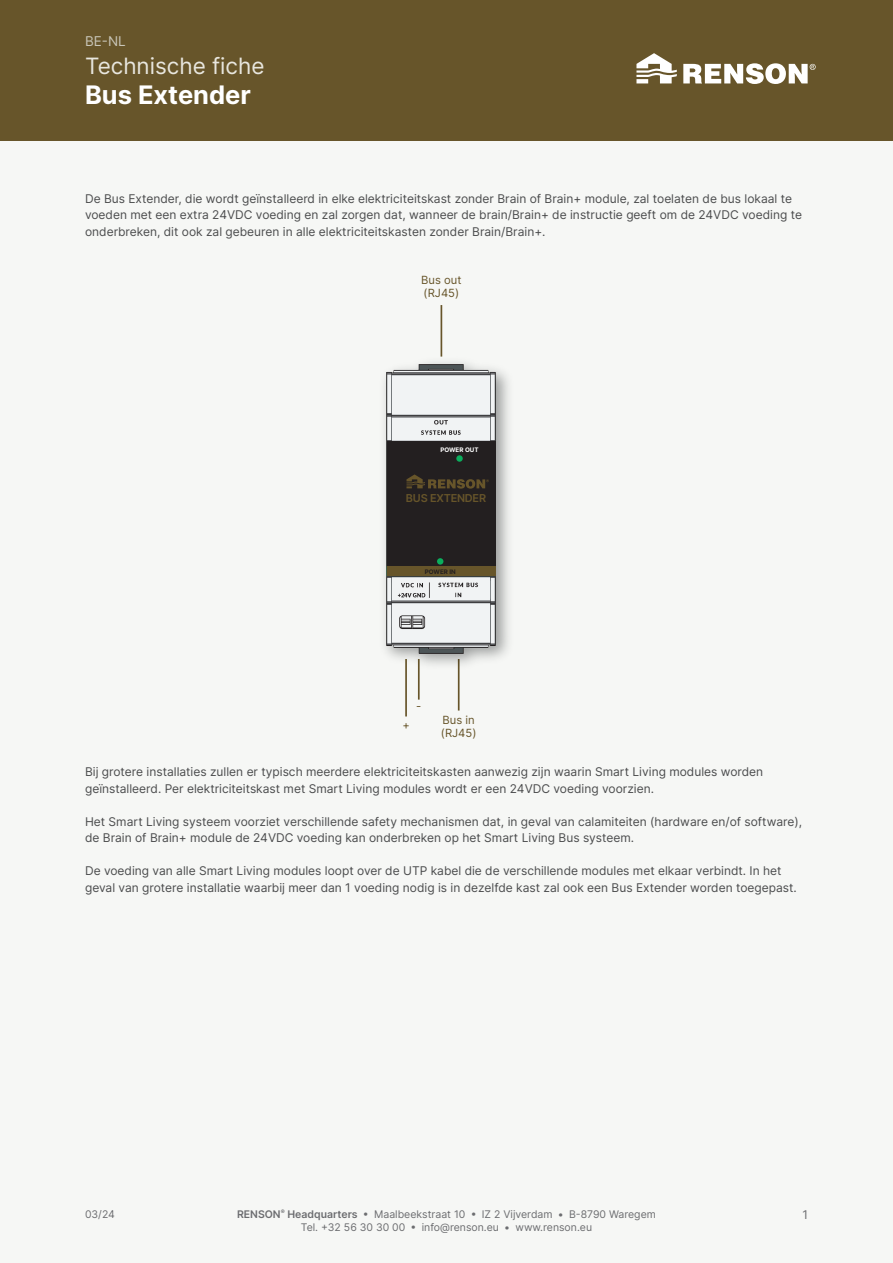
<style>
.page{position:relative;width:893px;height:1263px;background:#f6f7f5}
.page>*{position:absolute;margin:0;border:0;box-sizing:border-box;transform-origin:0 0}
.t1{font:700 25.5px "Inter";color:#fff}
.t2{font:22.5px "Inter";color:#e8e6de}
.t3{font:13.5px "Inter";color:#c9c6b8}
.TF_Bodytekst{font:12px/16.5px "Inter";color:#4b4c4d}
.t4{font:12px "Inter";color:#6c6d70}
.t5{font:11.25px/13.5px "Inter";color:#67552a}
.t6{font:600 10.95px "Inter";letter-spacing:-.02em;color:#67552a}
.t7{font:10.5px "Inter";color:#6c6d70}
.t8{font:700 6.3px "Inter";color:#fff}
.t9{font:700 6.3px "Inter";color:#231f20}
.s1{font-weight:600}
</style>
<div class="page">
<div style="left:0;top:0;width:893px;height:140px;background:#67552a"></div>
<svg style="left:636px;top:53px;width:41px;height:30px"></svg>
<svg style="left:683px;top:63px;width:133px;height:21px"></svg>
<hr style="left:441px;top:305px;width:1px;height:52px;background:#67552a">
<hr style="left:458px;top:659px;width:2px;height:51px;background:#67552a">
<img style="left:384px;top:352px;width:125px;height:323px">
<img style="left:387px;top:364px;width:109px;height:289px">
<div style="left:387px;top:441px;width:109px;height:135px;background:#231f20"></div>
<div style="left:387px;top:566px;width:109px;height:10px;background:#67552a"></div>
<div style="left:437px;top:558px;width:6px;height:7px;background:#0bae5d;border-radius:50%"></div>
<svg style="left:456px;top:455px;width:7px;height:7px"></svg>
<svg style="left:406px;top:474px;width:83px;height:15px"></svg>
<hr style="left:418px;top:659px;width:2px;height:41px;background:#67552a">
<hr style="left:405px;top:659px;width:2px;height:57px;background:#67552a">
<p class="t3" style="left:85px;top:31px;width:42px">BE-NL</p>
<h2 class="t2" style="left:85px;top:50px;width:181px">Technische fiche</h2>
<h1 class="t1" style="left:85px;top:77px;width:167px">Bus Extender</h1>
<p class="TF_Bodytekst" style="left:85px;top:190px;width:718px">De Bus Extender, die wordt geïnstalleerd in elke elektriciteitskast zonder Brain of Brain+ module, zal toelaten de bus lokaal te voeden met een extra 24VDC voeding en zal zorgen dat, wanneer de brain/Brain+ de instructie geeft om de 24VDC voeding te onderbreken, dit ook zal gebeuren in alle elektriciteitskasten zonder Brain/Brain+.</p>
<p class="t5" style="left:421px;top:273px;width:42px">Bus out (RJ45)</p>
<p class="t8" style="left:440px;top:445px;width:40px">POWER OUT</p>
<p class="t6" style="left:406px;top:490px;width:82px">BUS EXTENDER</p>
<p class="t9" style="left:425px;top:567px;width:32px">POWER IN</p>
<p class="t5" style="left:402px;top:718px;width:9px">+</p>
<p class="t5" style="left:416px;top:699px;width:7px">-</p>
<p class="t5" style="left:441px;top:713px;width:37px">Bus in (RJ45)</p>
<p class="TF_Bodytekst" style="left:85px;top:763px;width:680px">Bij grotere installaties zullen er typisch meerdere elektriciteitskasten aanwezig zijn waarin Smart Living modules worden geïnstalleerd. Per elektriciteitskast met Smart Living modules wordt er een 24VDC voeding voorzien.</p>
<p class="TF_Bodytekst" style="left:85px;top:813px;width:719px">Het Smart Living systeem voorziet verschillende safety mechanismen dat, in geval van calamiteiten (hardware en/of software), de Brain of Brain+ module de 24VDC voeding kan onderbreken op het Smart Living Bus systeem.</p>
<p class="TF_Bodytekst" style="left:85px;top:862px;width:713px">De voeding van alle Smart Living modules loopt over de UTP kabel die de verschillende modules met elkaar verbindt. In het geval van grotere installatie waarbij meer dan 1 voeding nodig is in dezelfde kast zal ook een Bus Extender worden toegepast.</p>
<p class="t7" style="left:85px;top:1206px;width:31px">03/24</p>
<p class="t7" style="left:237px;top:1206px;width:420px"><span class="s1">RENSON</span><sup>®</sup> <span class="s1">Headquarters</span> • Maalbeekstraat 10 • IZ 2 Vijverdam • B-8790 Waregem</p>
<p class="t4" style="left:802px;top:1206px;width:7px">1</p>
<p class="t7" style="left:301px;top:1220px;width:293px">Tel. +32 56 30 30 00 • info@renson.eu • www.renson.eu</p>
</div>
